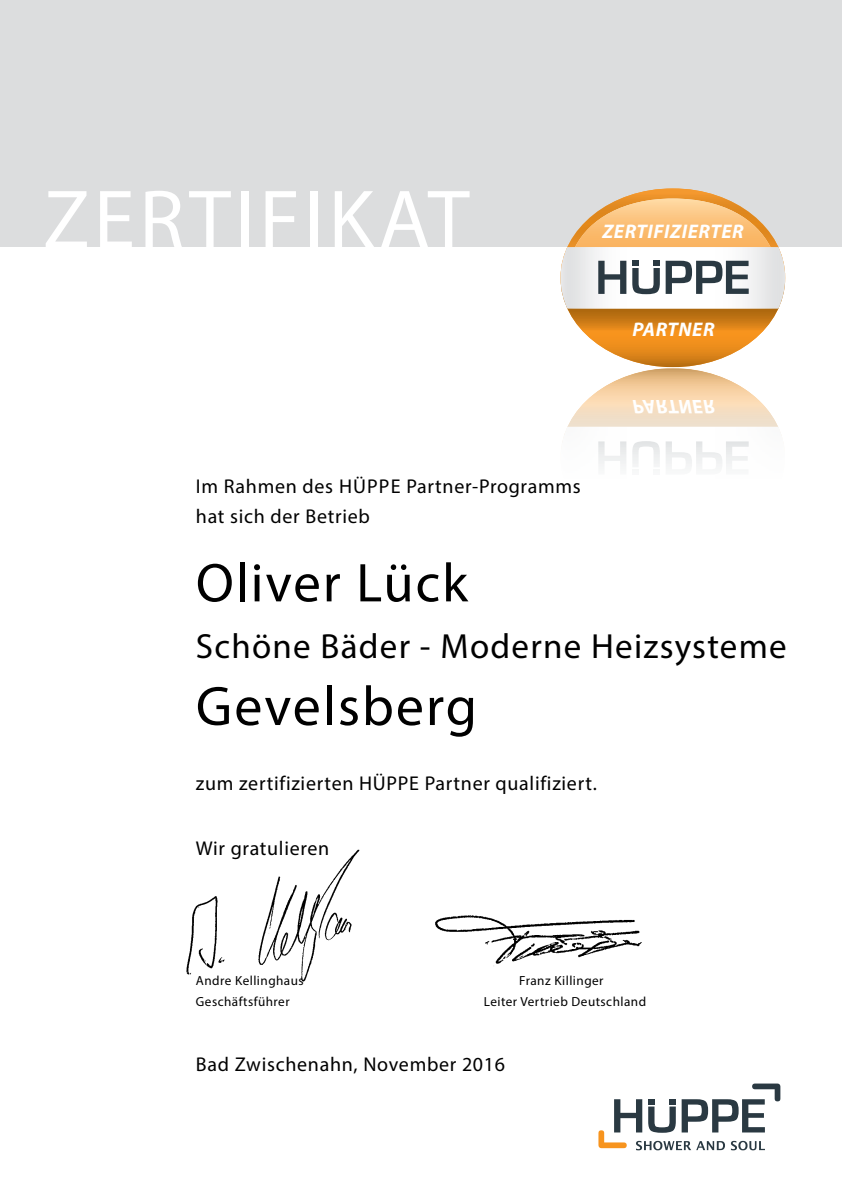
<style>
.page{position:relative;width:842px;height:1191px;background:#fff}
.page>*{position:absolute;margin:0;border:0;box-sizing:border-box;transform-origin:0 0}
.t1{font:83.8px "Myriad Pro";letter-spacing:.05em;color:#fff}
.t2{font:56px "Myriad Pro";letter-spacing:.035em;color:#000}
.t3{font:55px "Myriad Pro";letter-spacing:.035em;color:#000}
.t4{font:35px "Myriad Pro";letter-spacing:.035em;color:#000}
.t5{font:20px/29.8px "Myriad Pro";letter-spacing:.035em;color:#000}
.t6{font:italic 700 19.7px "Myriad Pro";letter-spacing:.03em;color:#fff}
.t7{font:13.2px "Myriad Pro";letter-spacing:.035em;color:#000}
</style>
<div class="page">
<div style="left:0;top:0;width:842px;height:247px;background:#dcddde"></div>
<svg style="left:567px;top:188px;width:212px;height:179px"></svg>
<svg style="left:560px;top:198px;width:225px;height:110px"></svg>
<svg style="left:598px;top:1083px;width:182px;height:67px"></svg>
<img style="left:186px;top:849px;width:174px;height:133px">
<img style="left:435px;top:915px;width:207px;height:51px">
<svg style="left:564px;top:368px;width:215px;height:99px"></svg>
<h1 class="t1" style="left:43px;top:168px;width:231px">Zertifika</h1>
<h1 class="t1" style="left:428px;top:168px;width:43px">t</h1>
<p class="t6" style="left:602px;top:218px;width:143px">ZERTIFIZIERTER</p>
<p class="t6" style="left:632px;top:316px;width:84px">PARTNER</p>
<p class="t5" style="left:196px;top:471px;width:386px">Im Rahmen des Hüppe Partner-Programms hat sich der Betrieb</p>
<h3 class="t3" style="left:196px;top:549px;width:273px">Oliver Lück</h3>
<h3 class="t4" style="left:196px;top:624px;width:592px">Schöne Bäder - Moderne Heizsysteme</h3>
<h2 class="t2" style="left:196px;top:671px;width:283px">Gevelsberg</h2>
<p class="t5" style="left:196px;top:768px;width:189px">zum zertifizierten HÜPPE</p>
<p class="t5" style="left:425px;top:768px;width:174px">Partner qualifiziert.</p>
<p class="t5" style="left:196px;top:833px;width:135px">Wir gratulieren</p>
<p class="t7" style="left:196px;top:972px;width:109px">Andre Kellinghaus</p>
<p class="t7" style="left:519px;top:972px;width:86px">Franz Killinger</p>
<p class="t7" style="left:196px;top:993px;width:95px">Geschäftsführer</p>
<p class="t7" style="left:484px;top:993px;width:164px">Leiter Vertrieb Deutschland</p>
<p class="t5" style="left:196px;top:1049px;width:311px">Bad Zwischenahn, November 2016</p>
</div>
